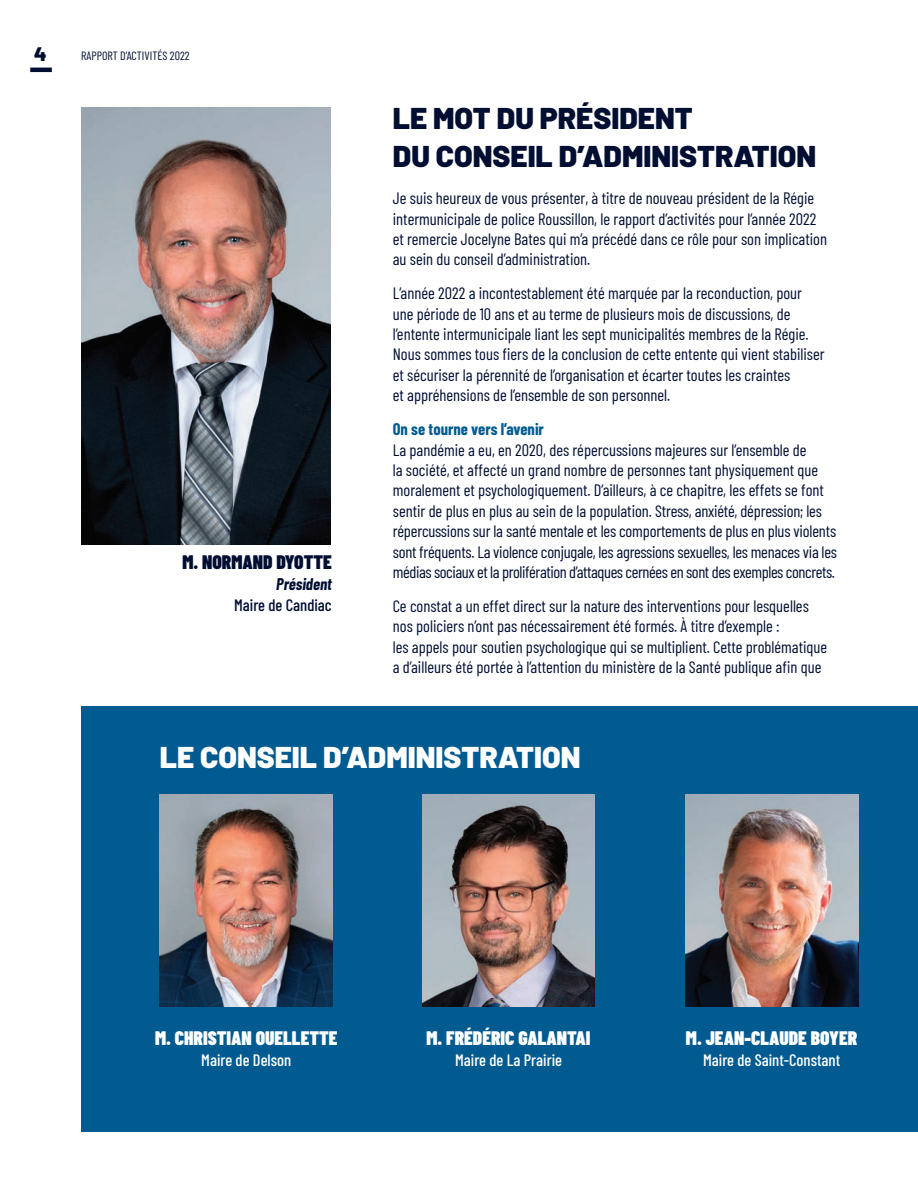
<style>
.page{position:relative;width:918px;height:1188px;background:#fff}
.page>*{position:absolute;margin:0;border:0;box-sizing:border-box;transform-origin:0 0}
.t1{font:900 30px/37.5px "Barlow";color:#000e31}
.t2{font:900 30px "Barlow";color:#fff}
.t3{font:900 19.5px "Barlow Condensed";color:#fff}
.t4{font:900 19.5px "Barlow Condensed";color:#000e31}
.t5{font:900 19.5px "Barlow";color:#000e31}
.t6{font:16.5px/20.4px "Barlow Condensed";color:#000e31}
.t7{font:500 16.5px "Barlow Condensed";color:#fff}
.t8{font:700 16.5px "Barlow Condensed";color:#015b91}
.t9{font:500 16.5px "Barlow Condensed";color:#000e31}
.t10{font:italic 700 16.5px "Barlow Condensed";color:#000e31}
.t11{font:12px "Barlow Condensed";color:#000e31}
</style>
<div class="page">
<hr style="left:30px;top:68px;width:22px;height:4px;background:#000e31">
<div style="left:81px;top:706px;width:837px;height:426px;background:#015b91"></div>
<img style="left:160px;top:794px;width:173px;height:212px">
<img style="left:422px;top:794px;width:173px;height:212px">
<img style="left:685px;top:794px;width:173px;height:212px">
<img style="left:81px;top:108px;width:249px;height:436px">
<p class="t5" style="left:34px;top:39px;width:14px">4</p>
<p class="t11" style="left:81px;top:47px;width:110px">RAPPORT D’ACTIVITÉS 2022</p>
<p class="t4" style="left:182px;top:549px;width:151px">M. NORMAND DYOTTE</p>
<p class="t10" style="left:276px;top:573px;width:57px">Président</p>
<p class="t9" style="left:234px;top:594px;width:99px">Maire de Candiac</p>
<h1 class="t1" style="left:393px;top:97px;width:425px">LE MOT DU PRÉSIDENT<br>DU CONSEIL D’ADMINISTRATION</h1>
<p class="t6" style="left:393px;top:187px;width:436px">Je suis heureux de vous présenter, à titre de nouveau président de la Régie intermunicipale de police Roussillon, le rapport d’activités pour l’année 2022 et remercie Jocelyne Bates qui m’a précédé dans ce rôle pour son implication au sein du conseil d’administration.</p>
<p class="t6" style="left:393px;top:282px;width:433px">L’année 2022 a incontestablement été marquée par la reconduction, pour une période de 10 ans et au terme de plusieurs mois de discussions, de l’entente intermunicipale liant les sept municipalités membres de la Régie.<br>Nous sommes tous fiers de la conclusion de cette entente qui vient stabiliser et sécuriser la pérennité de l’organisation et écarter toutes les craintes<br>et appréhensions de l’ensemble de son personnel.</p>
<p class="t8" style="left:393px;top:417px;width:153px">On se tourne vers l’avenir</p>
<p class="t6" style="left:393px;top:438px;width:446px">La pandémie a eu, en 2020, des répercussions majeures sur l’ensemble de<br>la société, et affecté un grand nombre de personnes tant physiquement que moralement et psychologiquement. D’ailleurs, à ce chapitre, les effets se font sentir de plus en plus au sein de la population. Stress, anxiété, dépression; les répercussions sur la santé mentale et les comportements de plus en plus violents sont fréquents. La violence conjugale, les agressions sexuelles, les menaces via les médias sociaux et la prolifération d’attaques cernées en sont des exemples concrets.</p>
<p class="t6" style="left:393px;top:594px;width:436px">Ce constat a un effet direct sur la nature des interventions pour lesquelles nos policiers n’ont pas nécessairement été formés. À titre d’exemple :<br>les appels pour soutien psychologique qui se multiplient. Cette problématique a d’ailleurs été portée à l’attention du ministère de la Santé publique afin que</p>
<h1 class="t2" style="left:160px;top:735px;width:422px">LE CONSEIL D’ADMINISTRATION</h1>
<p class="t3" style="left:155px;top:1024px;width:184px">M. CHRISTIAN OUELLETTE</p>
<p class="t7" style="left:201px;top:1048px;width:91px">Maire de Delson</p>
<p class="t3" style="left:427px;top:1024px;width:166px">M. FRÉDÉRIC GALANTAI</p>
<p class="t7" style="left:455px;top:1048px;width:109px">Maire de La Prairie</p>
<p class="t3" style="left:686px;top:1024px;width:173px">M. JEAN-CLAUDE BOYER</p>
<p class="t7" style="left:703px;top:1048px;width:139px">Maire de Saint-Constant</p>
</div>
